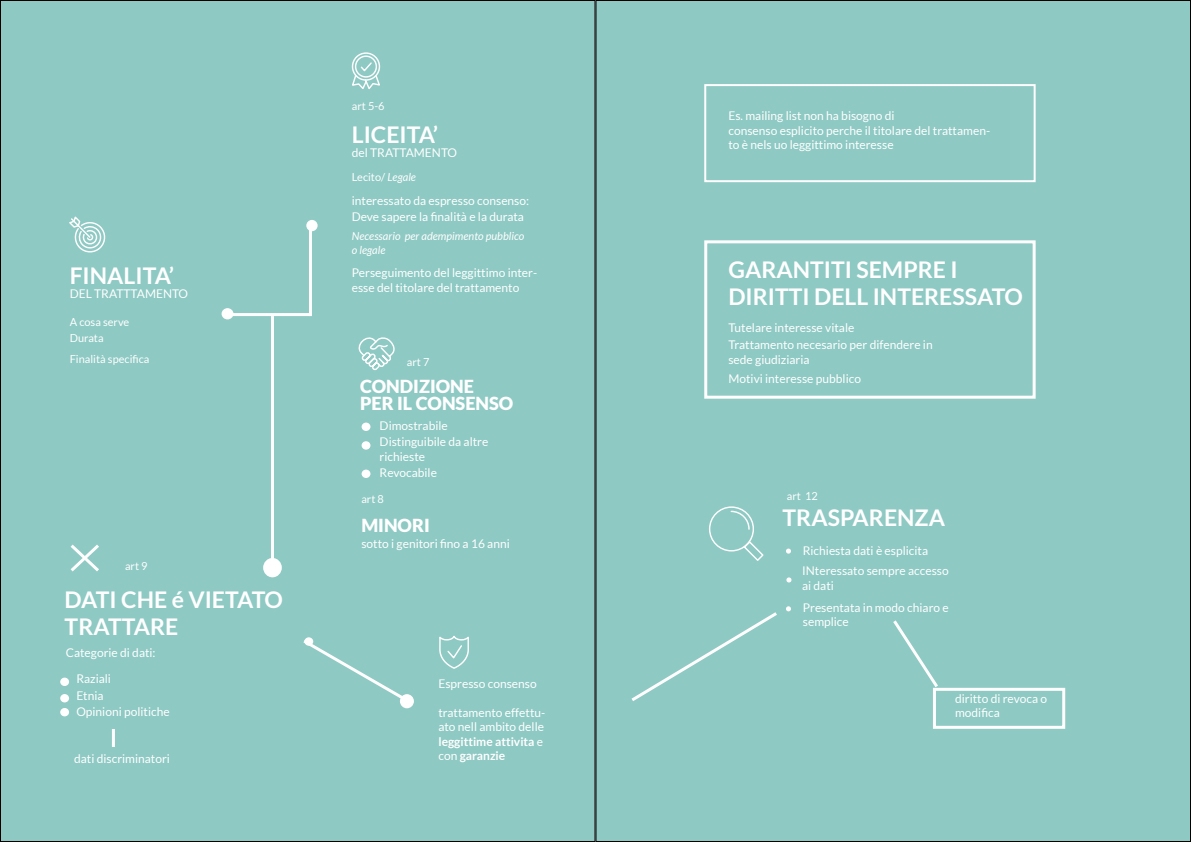
<style>
.page{position:relative;width:1191px;height:842px;background:#fff}
.page>*{position:absolute;margin:0;border:0;box-sizing:border-box;transform-origin:0 0}
.t1{font:700 23px/27.6px "Lato";color:#fff}
.t2{font:900 18px/17px "Lato";color:#fff}
.t3{font:12px/14.4px "Lato";color:#fff}
.t4{font:700 12px "Lato";color:#fff}
.t5{font:11px/21.2px "Lato";color:#fff}
.t6{font:italic 11px/13.2px "Lato";color:#fff}
.s1{font-style:italic}
.s2{font-weight:700}
.s3{font-weight:400}
</style>
<div class="page">
<div style="left:0;top:1px;width:595px;height:840px;background:#8ec9c3"></div>
<div style="left:596px;top:1px;width:594px;height:840px;background:#8ec9c3"></div>
<hr style="left:227px;top:313px;width:83px;height:3px;background:#fff">
<hr style="left:309px;top:226px;width:3px;height:90px;background:#fff">
<svg style="left:303px;top:640px;width:100px;height:58px"></svg>
<svg style="left:631px;top:612px;width:146px;height:89px"></svg>
<div style="left:306px;top:220px;width:12px;height:11px;background:#fff;border-radius:50%"></div>
<div style="left:221px;top:308px;width:12px;height:11px;background:#fff;border-radius:50%"></div>
<div style="left:361px;top:423px;width:9px;height:8px;background:#fff;border-radius:50%"></div>
<div style="left:361px;top:441px;width:9px;height:9px;background:#fff;border-radius:50%"></div>
<div style="left:361px;top:470px;width:9px;height:8px;background:#fff;border-radius:50%"></div>
<div style="left:263px;top:558px;width:19px;height:19px;background:#fff;border-radius:50%"></div>
<div style="left:304px;top:637px;width:9px;height:9px;background:#fff;border-radius:50%"></div>
<div style="left:400px;top:694px;width:14px;height:14px;background:#fff;border-radius:50%"></div>
<div style="left:60px;top:678px;width:9px;height:8px;background:#fff;border-radius:50%"></div>
<div style="left:60px;top:694px;width:9px;height:8px;background:#fff;border-radius:50%"></div>
<div style="left:60px;top:708px;width:9px;height:8px;background:#fff;border-radius:50%"></div>
<hr style="left:112px;top:729px;width:3px;height:18px;background:#fff">
<hr style="left:271px;top:316px;width:3px;height:255px;background:#fff">
<div style="left:704px;top:84px;width:331px;height:98px;border:2px solid #fff"></div>
<svg style="left:351px;top:52px;width:30px;height:37px"></svg>
<svg style="left:69px;top:216px;width:37px;height:37px"></svg>
<svg style="left:358px;top:337px;width:37px;height:34px"></svg>
<svg style="left:70px;top:544px;width:29px;height:28px"></svg>
<svg style="left:439px;top:635px;width:30px;height:34px"></svg>
<div style="left:704px;top:240px;width:331px;height:159px;border:3px solid #fff"></div>
<div style="left:933px;top:688px;width:132px;height:41px;border:3px solid #fff"></div>
<svg style="left:893px;top:620px;width:48px;height:70px"></svg>
<svg style="left:786px;top:548px;width:5px;height:6px"></svg>
<svg style="left:786px;top:577px;width:5px;height:5px"></svg>
<svg style="left:786px;top:606px;width:5px;height:5px"></svg>
<svg style="left:709px;top:506px;width:55px;height:55px"></svg>
<p class="t5" style="left:352px;top:95px;width:34px">art 5-6</p>
<h1 class="t1" style="left:352px;top:120px;width:88px">LICEITA’</h1>
<p class="t3" style="left:352px;top:146px;width:107px">del TRATTAMENTO</p>
<p class="t5" style="left:352px;top:166px;width:66px">Lecito/ <span class="s1">Legale</span></p>
<p class="t3" style="left:352px;top:192px;width:179px;line-height:16.4px">interessato da espresso consenso:<br>Deve sapere la finalità e la durata</p>
<h1 class="t1" style="left:70px;top:261px;width:106px">FINALITA’</h1>
<p class="t3" style="left:70px;top:287px;width:120px">DEL TRATTTAMENTO</p>
<p class="t5" style="left:70px;top:311px;width:61px">A cosa serve</p>
<p class="t5" style="left:70px;top:327px;width:81px">Durata<br>Finalità specifica</p>
<p class="t5" style="left:125px;top:555px;width:24px">art 9</p>
<h1 class="t1" style="left:65px;top:585px;width:220px">DATI CHE é VIETATO<br>TRATTARE</h1>
<p class="t3" style="left:66px;top:645px;width:91px">Categorie di dati:</p>
<p class="t3" style="left:76px;top:671px;width:95px;line-height:16.4px">Raziali<br>Etnia<br>Opinioni politiche</p>
<p class="t6" style="left:352px;top:230px;width:174px">Necessario per adempimento pubblico o legale</p>
<p class="t3" style="left:352px;top:266px;width:187px">Perseguimento del leggittimo inter&shy;esse del titolare del trattamento</p>
<p class="t5" style="left:407px;top:352px;width:24px">art 7</p>
<h2 class="t2" style="left:360px;top:377px;width:155px">CONDIZIONE<br>PER IL CONSENSO</h2>
<p class="t3" style="left:379px;top:418px;width:70px">Dimostrabile</p>
<p class="t3" style="left:379px;top:435px;width:110px">Distinguibile da altre richieste</p>
<p class="t3" style="left:379px;top:465px;width:59px">Revocabile</p>
<p class="t5" style="left:361px;top:488px;width:24px">art 8</p>
<h2 class="t2" style="left:361px;top:516px;width:70px">MINORI</h2>
<p class="t3" style="left:361px;top:536px;width:150px">sotto i genitori fino a 16 anni</p>
<p class="t3" style="left:438px;top:677px;width:100px">Espresso consenso</p>
<p class="t3" style="left:438px;top:705px;width:108px;text-align:justify">trattamento effettu&shy;ato nell ambito delle <span class="s2">leggittime attivita</span> e</p>
<p class="t3" style="left:74px;top:751px;width:97px">dati discriminatori</p>
<p class="t4" style="left:438px;top:749px;width:68px"><span class="s3">con</span> garanzie</p>
<p class="t3" style="left:728px;top:109px;width:263px">Es. mailing list non ha bisogno di<br>consenso esplicito perche il titolare del trattamen&shy;to è nels uo leggittimo interesse</p>
<h1 class="t1" style="left:728px;top:255px;width:296px">GARANTITI SEMPRE I<br>DIRITTI DELL INTERESSATO</h1>
<p class="t3" style="left:728px;top:320px;width:127px">Tutelare interesse vitale</p>
<p class="t3" style="left:728px;top:338px;width:206px">Trattamento necesario per difendere in sede giudiziaria</p>
<p class="t3" style="left:728px;top:371px;width:134px">Motivi interesse pubblico</p>
<p class="t5" style="left:787px;top:485px;width:33px">art 12</p>
<h1 class="t1" style="left:782px;top:503px;width:164px">TRASPARENZA</h1>
<p class="t3" style="left:802px;top:540px;width:148px;line-height:20.4px">Richiesta dati è esplicita<br>INteressato sempre accesso</p>
<p class="t3" style="left:802px;top:574px;width:148px;line-height:22px">ai dati<br>Presentata in modo chiaro e</p>
<p class="t3" style="left:803px;top:614px;width:48px">semplice</p>
<p class="t3" style="left:955px;top:691px;width:94px">diritto di revoca o modifica</p>
</div>
